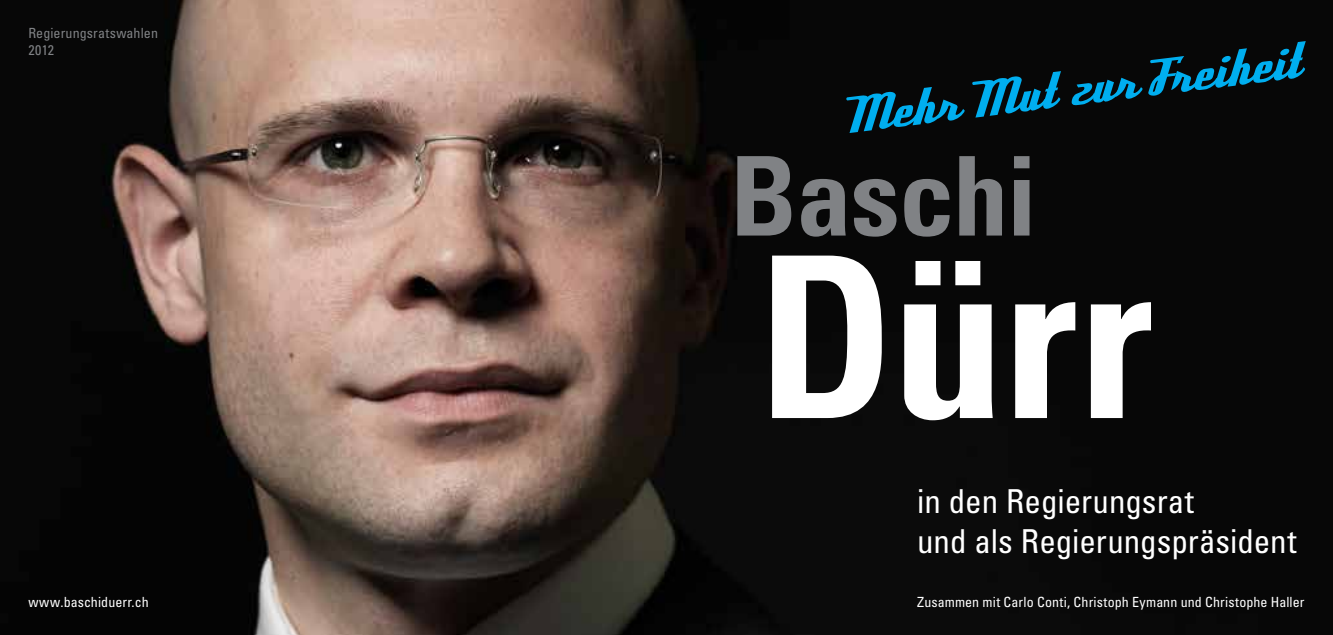
<style>
.page{position:relative;width:1333px;height:635px;background:#fff}
.page>*{position:absolute;margin:0;border:0;box-sizing:border-box;transform-origin:0 0}
.t1{font:700 condensed 225px "Univers LT Std";color:#fff}
.t2{font:700 condensed 110px "Univers LT Std";letter-spacing:-.01em;color:#808285}
.t3{font:55px "Deftone Stylus";color:#00aeef}
.t4{font:condensed 33px/39.6px "Univers LT Std";color:#fff}
.t5{font:condensed 14px "Univers LT Std";letter-spacing:.005em;color:#fff}
.t6{font:condensed 14px/16.8px "Univers LT Std";letter-spacing:.01em;color:#808285}
</style>
<div class="page">
<img style="left:0;top:0;width:1332px;height:635px">
<p class="t6" style="left:28px;top:25px;width:131px">Regierungsratswahlen<br>2012</p>
<h3 class="t3" style="left:841px;top:88px;width:455px;rotate:-7deg">Mehr Mut zur Freiheit</h3>
<h2 class="t2" style="left:730px;top:129px;width:308px">Baschi</h2>
<h1 class="t1" style="left:757px;top:200px;width:397px">Dürr</h1>
<h3 class="t4" style="left:917px;top:481px;width:381px">in den Regierungsrat<br>und als Regierungspräsident</h3>
<p class="t5" style="left:28px;top:593px;width:122px">www.baschiduerr.ch</p>
<p class="t5" style="left:917px;top:593px;width:389px">Zusammen mit Carlo Conti, Christoph Eymann und Christophe Haller</p>
</div>
